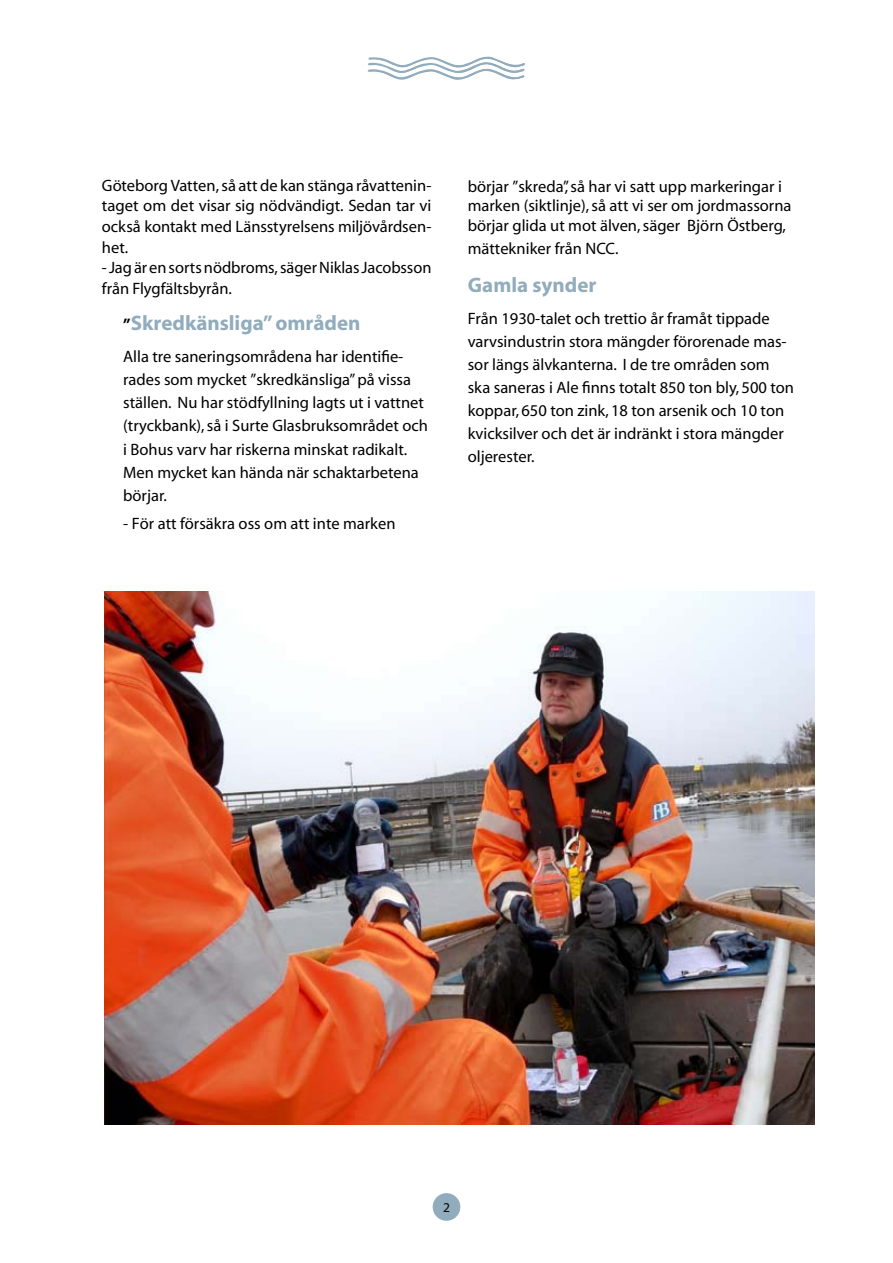
<style>
.page{position:relative;width:893px;height:1263px;background:#fff}
.page>*{position:absolute;margin:0;border:0;box-sizing:border-box;transform-origin:0 0}
.t1{font:700 21px "Myriad";color:#91acbc}
.t2{font:16.5px/23.1px "Myriad";color:#000}
.t3{font:13.5px "Myriad";color:#000}
.s1{font-size:16.5px;color:#000}
</style>
<div class="page">
<div style="left:432px;top:1193px;width:28px;height:28px;background:#91acbc;border-radius:50%"></div>
<svg style="left:368px;top:56px;width:157px;height:23px"></svg>
<img style="left:104px;top:591px;width:710px;height:533px">
<p class="t2" style="left:102px;top:176px;width:331px;line-height:20.7px;text-align:justify">Göteborg Vatten, så att de kan stänga råvattenin&shy;taget om det visar sig nödvändigt. Sedan tar vi också kontakt med Länsstyrelsens miljövårdsen&shy;het.</p>
<p class="t2" style="left:102px;top:259px;width:331px;line-height:20.7px">- Jag är en sorts nödbroms, säger Niklas Jacobsson från Flygfältsbyrån.</p>
<p class="t1" style="left:123px;top:316px;width:239px"><span class="s1">”</span>Skredkänsliga” områden</p>
<p class="t2" style="left:123px;top:346px;width:306px">Alla tre saneringsområdena har identifie&shy;rades som mycket ”skredkänsliga” på vissa ställen. Nu har stödfyllning lagts ut i vattnet (tryckbank), så i Surte Glasbruksområdet och i Bohus varv har riskerna minskat radikalt.<br>Men mycket kan hända när schaktarbetena börjar.</p>
<p class="t2" style="left:123px;top:513px;width:274px">- För att försäkra oss om att inte marken</p>
<p class="t2" style="left:468px;top:178px;width:325px;line-height:19.8px">börjar ”skreda”, så har vi satt upp markeringar i marken (siktlinje), så att vi ser om jordmassorna börjar glida ut mot älven, säger Björn Östberg,</p>
<p class="t2" style="left:468px;top:239px;width:152px">mättekniker från NCC.</p>
<p class="t1" style="left:468px;top:277px;width:130px">Gamla synder</p>
<p class="t2" style="left:468px;top:308px;width:328px">Från 1930-talet och trettio år framåt tippade varvsindustrin stora mängder förorenade mas&shy;sor längs älvkanterna. I de tre områden som ska saneras i Ale finns totalt 850 ton bly, 500 ton koppar, 650 ton zink, 18 ton arsenik och 10 ton kvicksilver och det är indränkt i stora mängder oljerester.</p>
<p class="t3" style="left:443px;top:1202px;width:8px">2</p>
</div>
